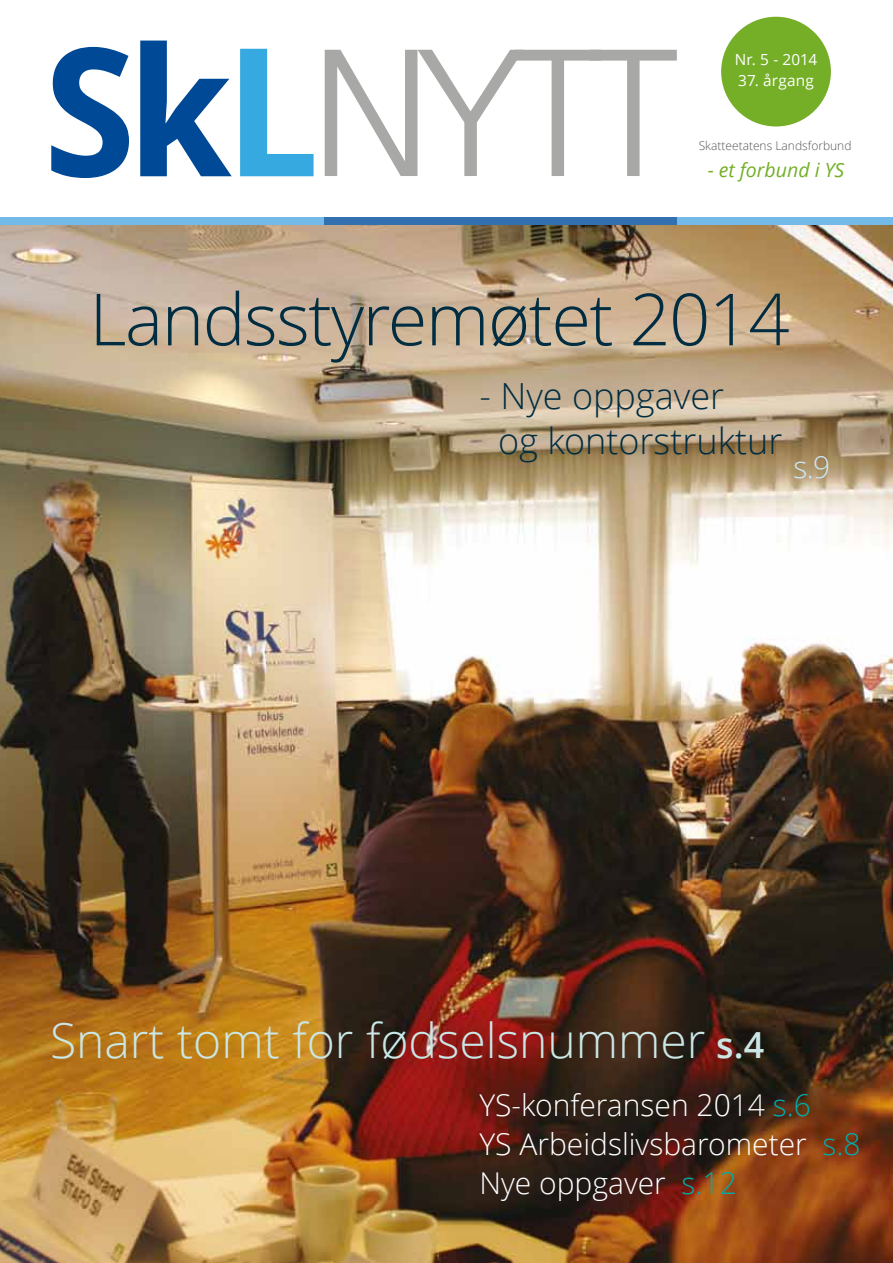
<style>
.page{position:relative;width:893px;height:1263px;background:#fff}
.page>*{position:absolute;margin:0;border:0;box-sizing:border-box;transform-origin:0 0}
.t1{font:300 72px "Open Sans";letter-spacing:-.02em;color:#002d41}
.t2{font:300 48px "Open Sans";color:#cae7e6}
.t3{font:300 36px/45px "Open Sans";color:#002d41}
.t4{font:300 30px/39px "Open Sans";color:#fff}
.t5{font:300 30px "Open Sans";color:#cbe7fa}
.t6{font:italic 19.5px "Open Sans";color:#74af27}
.t7{font:15.3px "Open Sans";letter-spacing:.01em;color:#fff}
.t8{font:300 12px "Open Sans";color:#575756}
.s1{font-weight:600;font-size:36px}
.s2{color:#00abaa}
</style>
<div class="page">
<img style="left:0;top:225px;width:893px;height:1038px">
<svg style="left:51px;top:47px;width:78px;height:131px"></svg>
<svg style="left:140px;top:41px;width:92px;height:135px"></svg>
<svg style="left:240px;top:49px;width:74px;height:127px"></svg>
<svg style="left:325px;top:50px;width:352px;height:126px"></svg>
<div style="left:721px;top:17px;width:110px;height:109px;background:#74af27;border-radius:50%"></div>
<div style="left:0;top:217px;width:893px;height:8px;background:#73bae8"></div>
<div style="left:324px;top:217px;width:353px;height:8px;background:#3370b0"></div>
<p class="t7" style="left:735px;top:50px;width:84px">Nr. 5 - 2014</p>
<p class="t7" style="left:738px;top:71px;width:77px">37. årgang</p>
<p class="t8" style="left:699px;top:139px;width:154px">Skatteetatens Landsforbund</p>
<p class="t6" style="left:708px;top:159px;width:138px">- et forbund i YS</p>
<h1 class="t1" style="left:89px;top:278px;width:702px">Landsstyremøtet 2014</h1>
<p class="t3" style="left:498px;top:374px;width:286px;text-indent:-19px">- Nye oppgaver<br>og kontorstruktur</p>
<p class="t5" style="left:793px;top:450px;width:39px">s.9</p>
<h2 class="t2" style="left:50px;top:1013px;width:716px">Snart tomt for fødselsnummer <span class="s1">s.4</span></h2>
<p class="t4" style="left:479px;top:1086px;width:383px">YS-konferansen 2014 <span class="s2">s.6<br></span>YS Arbeidslivsbarometer <span class="s2">s.8<br></span>Nye oppgaver <span class="s2">s.12</span></p>
</div>
